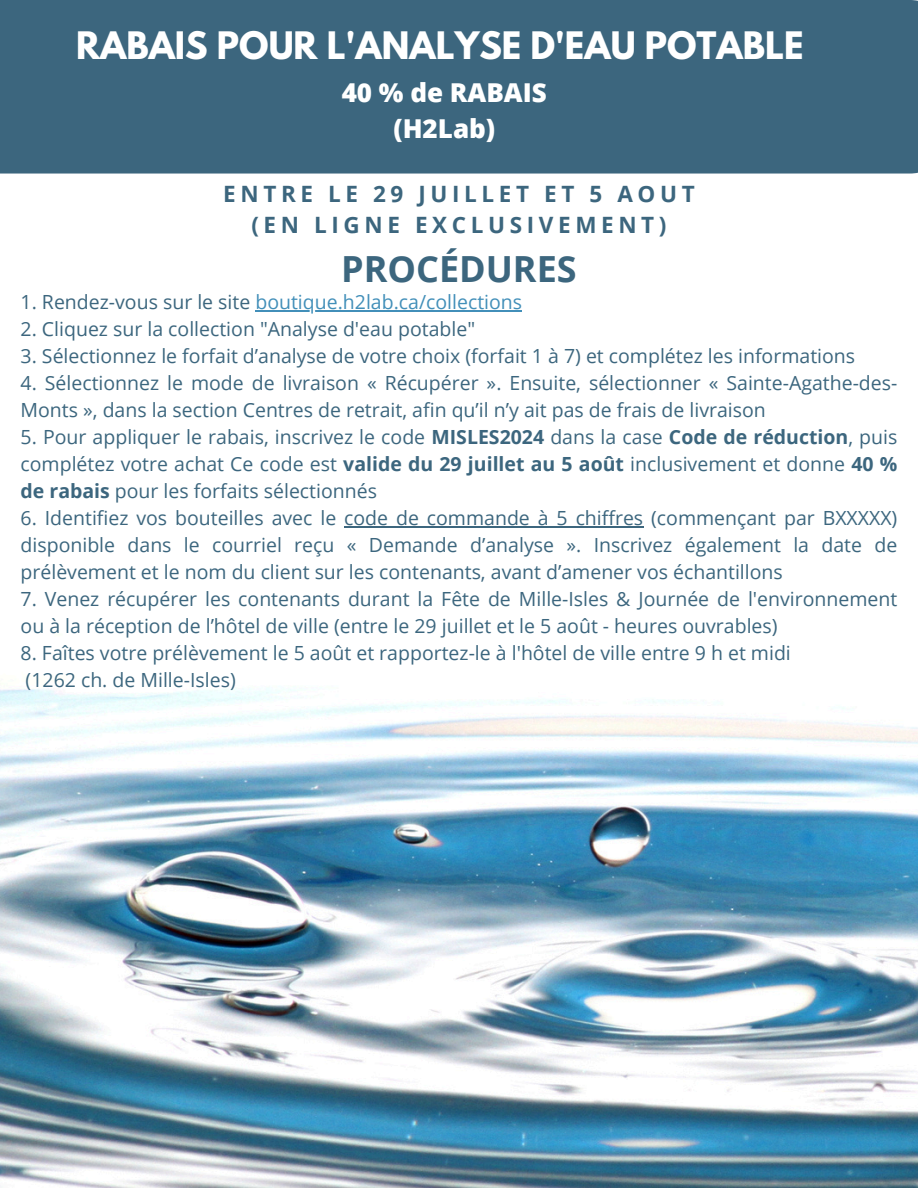
<style>
.page{position:relative;width:918px;height:1188px;background:#fff}
.page>*{position:absolute;margin:0;border:0;box-sizing:border-box;transform-origin:0 0}
.t1{font:700 36px "Open Sans";color:#3c667e}
.t2{font:700 33.6px "League Spartan";color:#fff}
.t3{font:800 26.1px/36px "Open Sans";color:#fff;text-align:center}
.t4{font:700 22.5px/31.5px "Open Sans";letter-spacing:.205em;color:#3c667e;text-align:center}
.t5{font:19.5px/27px "Open Sans";color:#3c667e}
.t6{font:19.5px "Open Sans";color:#428fb9}
.s1{color:#3c667e}
.s2{font-weight:700}
</style>
<div class="page">
<img style="left:0;top:310px;width:918px;height:878px">
<div style="left:0;top:0;width:918px;height:174px;background:#3c667e"></div>
<hr style="left:255px;top:311px;width:267px;height:1px;background:#428fb9">
<hr style="left:344px;top:527px;width:299px;height:1px;background:#3c667e">
<h2 class="t2" style="left:76px;top:29px;width:729px">RABAIS POUR L'ANALYSE D'EAU POTABLE</h2>
<h2 class="t3" style="left:342px;top:74px;width:207px">40 % de RABAIS (H2Lab)</h2>
<h3 class="t4" style="left:223px;top:177px;width:473px">ENTRE LE 29 JUILLET ET 5 AOUT (EN LIGNE EXCLUSIVEMENT)</h3>
<h1 class="t1" style="left:341px;top:244px;width:237px">PROCÉDURES</h1>
<p class="t6" style="left:21px;top:289px;width:503px"><span class="s1">1. Rendez-vous sur le site</span> boutique.h2lab.ca/collections</p>
<p class="t5" style="left:21px;top:315px;width:456px">2. Cliquez sur la collection "Analyse d'eau potable"</p>
<p class="t5" style="left:21px;top:342px;width:836px">3. Sélectionnez le forfait d’analyse de votre choix (forfait 1 à 7) et complétez les informations</p>
<p class="t5" style="left:21px;top:369px;width:878px">4. Sélectionnez le mode de livraison « Récupérer ». Ensuite, sélectionner « Sainte-Agathe-des-<br>Monts », dans la section Centres de retrait, afin qu’il n’y ait pas de frais de livraison</p>
<p class="t5" style="left:21px;top:423px;width:878px;text-align:justify">5. Pour appliquer le rabais, inscrivez le code <span class="s2">MISLES2024</span> dans la case <span class="s2">Code de réduction</span>, puis complétez votre achat Ce code est <span class="s2">valide du 29 juillet au 5 août</span> inclusivement et donne <span class="s2">40 % de rabais</span> pour les forfaits sélectionnés</p>
<p class="t5" style="left:21px;top:504px;width:878px;text-align:justify">6. Identifiez vos bouteilles avec le code de commande à 5 chiffres (commençant par BXXXXX) disponible dans le courriel reçu « Demande d’analyse ». Inscrivez également la date de prélèvement et le nom du client sur les contenants, avant d’amener vos échantillons</p>
<p class="t5" style="left:21px;top:585px;width:878px">7. Venez récupérer les contenants durant la Fête de Mille-Isles &amp; Journée de l'environnement ou à la réception de l’hôtel de ville (entre le 29 juillet et le 5 août - heures ouvrables)</p>
<p class="t5" style="left:21px;top:639px;width:772px">8. Faîtes votre prélèvement le 5 août et rapportez-le à l'hôtel de ville entre 9 h et midi</p>
<p class="t5" style="left:26px;top:666px;width:212px">(1262 ch. de Mille-Isles)</p>
</div>
